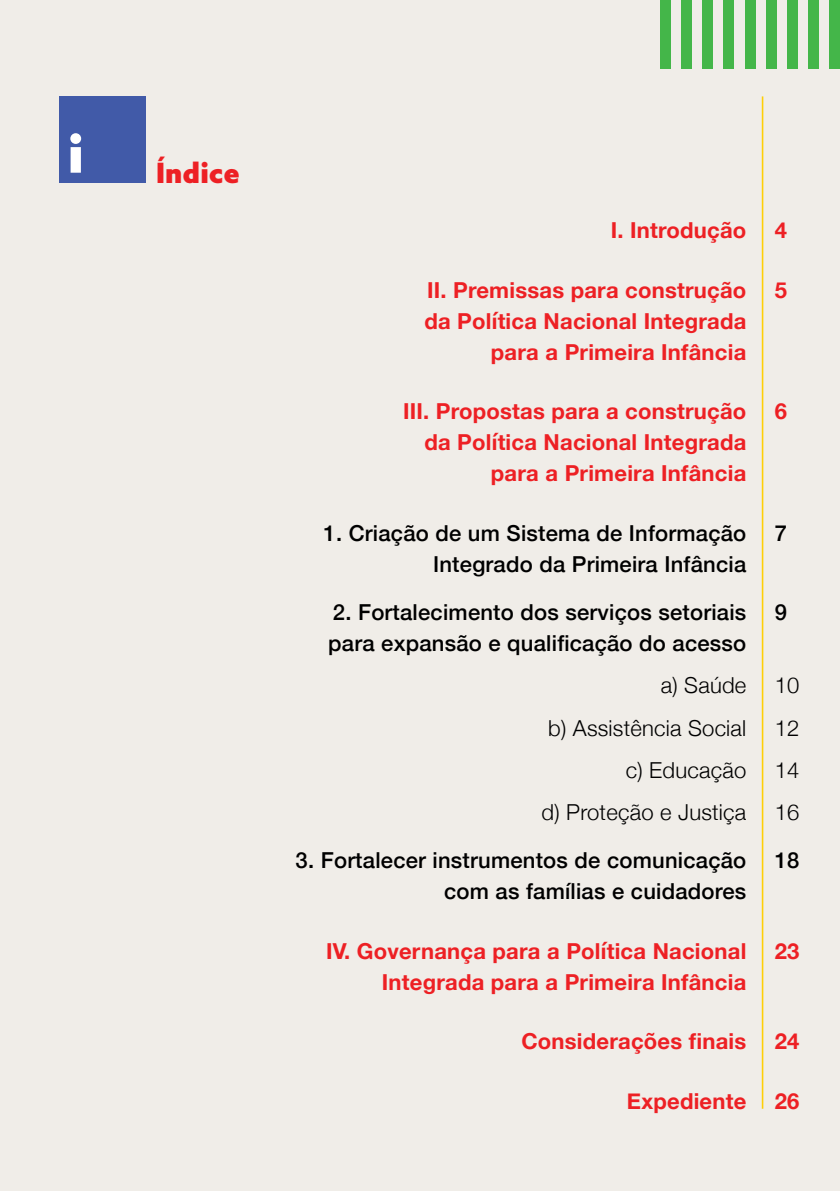
<style>
.page{position:relative;width:840px;height:1191px;background:#fff}
.page>*{position:absolute;margin:0;border:0;box-sizing:border-box;transform-origin:0 0}
.t1{font:900 52px "Azo Sans";color:#fff}
.t2{font:900 28px "Azo Sans";letter-spacing:.01em;color:#ed2024}
.t3{font:700 22px/31px "Helvetica Neue";letter-spacing:.01em;color:#ed2024;text-align:right}
.t4{font:500 22px/31px "Helvetica Neue";letter-spacing:.01em;color:#000;text-align:right}
.t5{font:300 22px/42.4px "Helvetica Neue";letter-spacing:.01em;color:#000;text-align:right}
</style>
<div class="page">
<div style="left:0;top:0;width:839px;height:1191px;background:#f0ede8"></div>
<hr style="left:761px;top:96px;width:2px;height:1012px;background:#fecf07">
<div style="left:829px;top:0;width:10px;height:69px;background:#44b649"></div>
<div style="left:807px;top:0;width:11px;height:69px;background:#44b649"></div>
<div style="left:786px;top:0;width:11px;height:69px;background:#44b649"></div>
<div style="left:765px;top:0;width:11px;height:69px;background:#44b649"></div>
<div style="left:744px;top:0;width:10px;height:69px;background:#44b649"></div>
<div style="left:723px;top:0;width:10px;height:69px;background:#44b649"></div>
<div style="left:702px;top:0;width:10px;height:69px;background:#44b649"></div>
<div style="left:680px;top:0;width:11px;height:69px;background:#44b649"></div>
<div style="left:659px;top:0;width:11px;height:69px;background:#44b649"></div>
<div style="left:60px;top:96px;width:86px;height:87px;background:#415aa8"></div>
<h1 class="t1" style="left:68px;top:119px;width:17px">i</h1>
<p class="t2" style="left:156px;top:154px;width:85px">Índice</p>
<p class="t3" style="left:610px;top:216px;width:137px">I. Introdução</p>
<p class="t3" style="left:424px;top:275px;width:323px">II. Premissas para construção da Política Nacional Integrada para a Primeira Infância</p>
<p class="t3" style="left:403px;top:396px;width:344px">III. Propostas para a construção da Política Nacional Integrada para a Primeira Infância</p>
<p class="t4" style="left:323px;top:515px;width:424px">1. Criação de um Sistema de Informação<br>Integrado da Primeira Infância</p>
<p class="t4" style="left:328px;top:594px;width:419px;text-align:left">2. Fortalecimento dos serviços setoriais para expansão e qualificação do acesso</p>
<p class="t5" style="left:541px;top:662px;width:206px">a) Saúde<br>b) Assistência Social c) Educação<br>d) Proteção e Justiça</p>
<p class="t4" style="left:295px;top:843px;width:452px">3. Fortalecer instrumentos de comunicação com as famílias e cuidadores</p>
<p class="t3" style="left:326px;top:936px;width:421px">IV. Governança para a Política Nacional<br>Integrada para a Primeira Infância</p>
<p class="t3" style="left:521px;top:1026px;width:226px">Considerações finais</p>
<p class="t3" style="left:626px;top:1086px;width:121px">Expediente</p>
<p class="t3" style="left:774px;top:215px;width:14px">4</p>
<p class="t3" style="left:774px;top:275px;width:14px">5</p>
<p class="t3" style="left:774px;top:396px;width:14px">6</p>
<p class="t4" style="left:774px;top:515px;width:14px">7</p>
<p class="t4" style="left:774px;top:594px;width:14px">9</p>
<p class="t5" style="left:774px;top:662px;width:26px;text-align:justify">10<br>12<br>14<br>16</p>
<p class="t4" style="left:774px;top:843px;width:26px">18</p>
<p class="t3" style="left:774px;top:936px;width:26px">23</p>
<p class="t3" style="left:774px;top:1026px;width:26px">24</p>
<p class="t3" style="left:774px;top:1086px;width:26px">26</p>
</div>
